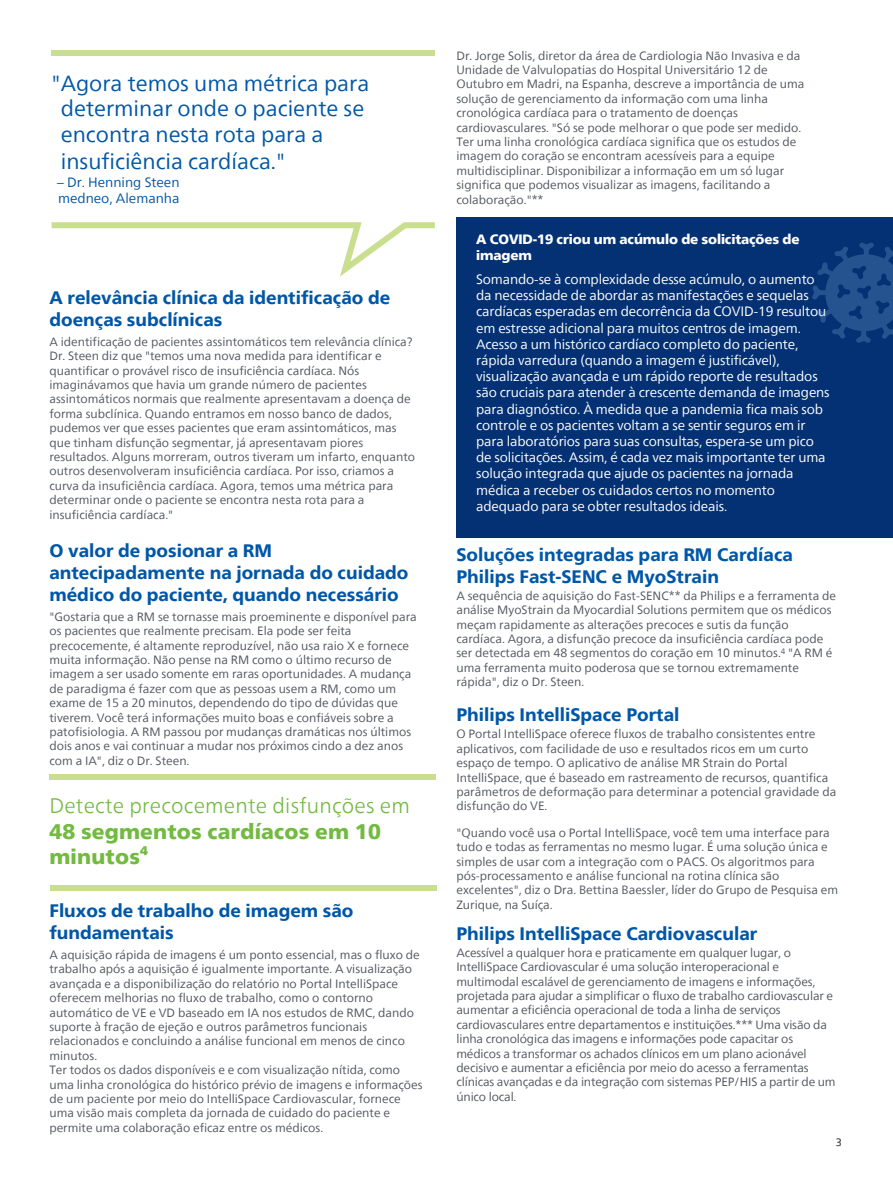
<style>
.page{position:relative;width:893px;height:1188px;background:#fff}
.page>*{position:absolute;margin:0;border:0;box-sizing:border-box;transform-origin:0 0}
.t1{font:21.75px/26px "Neue Frutiger World";color:#0157a7}
.t2{font:900 21px/25.2px "Neue Frutiger World";letter-spacing:.01em;color:#72ba40}
.t3{font:800 18px/21.6px "Neue Frutiger World";color:#0157a7}
.t4{font:13.5px/16.2px "Neue Frutiger World";letter-spacing:-.01em;color:#fff}
.t5{font:900 13.5px/16.2px "Neue Frutiger World";letter-spacing:-.01em;color:#fff}
.t6{font:13.5px/16.2px "Neue Frutiger World";color:#0157a7}
.t7{font:12px/14.4px "Neue Frutiger World";color:#52575f}
.t8{font:10.5px "Neue Frutiger World";color:#52575f}
.s1{font-weight:300}
</style>
<div class="page">
<div style="left:456px;top:218px;width:437px;height:320px;background:#043174"></div>
<svg style="left:52px;top:222px;width:383px;height:55px"></svg>
<div style="left:52px;top:51px;width:383px;height:5px;background:#c9df8f"></div>
<svg style="left:812px;top:243px;width:81px;height:100px"></svg>
<div style="left:51px;top:885px;width:386px;height:6px;background:#c9df8f"></div>
<div style="left:49px;top:774px;width:387px;height:6px;background:#c9df8f"></div>
<p class="t1" style="left:61px;top:70px;width:310px;text-indent:-9px">"Agora temos uma métrica para determinar onde o paciente se encontra nesta rota para a insuficiência cardíaca."</p>
<p class="t6" style="left:57px;top:174px;width:124px">– Dr. Henning Steen medneo, Alemanha</p>
<p class="t3" style="left:49px;top:287px;width:342px">A relevância clínica da identificação de doenças subclínicas</p>
<p class="t7" style="left:49px;top:335px;width:367px">A identificação de pacientes assintomáticos tem relevância clínica?<br>Dr. Steen diz que "temos uma nova medida para identificar e quantificar o provável risco de insuficiência cardíaca. Nós imaginávamos que havia um grande número de pacientes assintomáticos normais que realmente apresentavam a doença de forma subclínica. Quando entramos em nosso banco de dados, pudemos ver que esses pacientes que eram assintomáticos, mas que tinham disfunção segmentar, já apresentavam piores resultados. Alguns morreram, outros tiveram um infarto, enquanto outros desenvolveram insuficiência cardíaca. Por isso, criamos a curva da insuficiência cardíaca. Agora, temos uma métrica para determinar onde o paciente se encontra nesta rota para a insuficiência cardíaca."</p>
<p class="t3" style="left:49px;top:540px;width:361px">O valor de posionar a RM antecipadamente na jornada do cuidado médico do paciente, quando necessário</p>
<p class="t7" style="left:49px;top:610px;width:369px">"Gostaria que a RM se tornasse mais proeminente e disponível para os pacientes que realmente precisam. Ela pode ser feita precocemente, é altamente reproduzível, não usa raio X e fornece muita informação. Não pense na RM como o último recurso de imagem a ser usado somente em raras oportunidades. A mudança de paradigma é fazer com que as pessoas usem a RM, como um exame de 15 a 20 minutos, dependendo do tipo de dúvidas que tiverem. Você terá informações muito boas e confiáveis sobre a patofisiologia. A RM passou por mudanças dramáticas nos últimos dois anos e vai continuar a mudar nos próximos cindo a dez anos com a IA", diz o Dr. Steen.</p>
<p class="t2" style="left:49px;top:794px;width:362px"><span class="s1">Detecte precocemente disfunções em<br></span>48 segmentos cardíacos em 10 minutos⁴</p>
<p class="t3" style="left:49px;top:900px;width:305px">Fluxos de trabalho de imagem são fundamentais</p>
<p class="t7" style="left:49px;top:948px;width:375px">A aquisição rápida de imagens é um ponto essencial, mas o fluxo de trabalho após a aquisição é igualmente importante. A visualização avançada e a disponibilização do relatório no Portal IntelliSpace oferecem melhorias no fluxo de trabalho, como o contorno automático de VE e VD baseado em IA nos estudos de RMC, dando suporte à fração de ejeção e outros parâmetros funcionais relacionados e concluindo a análise funcional em menos de cinco minutos.<br>Ter todos os dados disponíveis e e com visualização nítida, como uma linha cronológica do histórico prévio de imagens e informações de um paciente por meio do IntelliSpace Cardiovascular, fornece uma visão mais completa da jornada de cuidado do paciente e permite uma colaboração eficaz entre os médicos.</p>
<p class="t7" style="left:456px;top:48px;width:349px">Dr. Jorge Solis, diretor da área de Cardiologia Não Invasiva e da Unidade de Valvulopatias do Hospital Universitário 12 de Outubro em Madri, na Espanha, descreve a importância de uma solução de gerenciamento da informação com uma linha cronológica cardíaca para o tratamento de doenças cardiovasculares. "Só se pode melhorar o que pode ser medido.<br>Ter uma linha cronológica cardíaca significa que os estudos de imagem do coração se encontram acessíveis para a equipe multidisciplinar. Disponibilizar a informação em um só lugar significa que podemos visualizar as imagens, facilitando a colaboração."**</p>
<p class="t5" style="left:476px;top:231px;width:325px">A COVID-19 criou um acúmulo de solicitações de imagem</p>
<p class="t4" style="left:476px;top:271px;width:355px">Somando-se à complexidade desse acúmulo, o aumento da necessidade de abordar as manifestações e sequelas cardíacas esperadas em decorrência da COVID-19 resultou em estresse adicional para muitos centros de imagem.<br>Acesso a um histórico cardíaco completo do paciente, rápida varredura (quando a imagem é justificável), visualização avançada e um rápido reporte de resultados são cruciais para atender à crescente demanda de imagens para diagnóstico. À medida que a pandemia fica mais sob controle e os pacientes voltam a se sentir seguros em ir para laboratórios para suas consultas, espera-se um pico de solicitações. Assim, é cada vez mais importante ter uma solução integrada que ajude os pacientes na jornada médica a receber os cuidados certos no momento adequado para se obter resultados ideais.</p>
<p class="t3" style="left:456px;top:544px;width:338px">Soluções integradas para RM Cardíaca<br>Philips Fast-SENC e MyoStrain</p>
<p class="t7" style="left:456px;top:589px;width:381px">A sequência de aquisição do Fast-SENC** da Philips e a ferramenta de análise MyoStrain da Myocardial Solutions permitem que os médicos meçam rapidamente as alterações precoces e sutis da função cardíaca. Agora, a disfunção precoce da insuficiência cardíaca pode ser detectada em 48 segmentos do coração em 10 minutos.<sup>4</sup> "A RM é uma ferramenta muito poderosa que se tornou extremamente rápida", diz o Dr. Steen.</p>
<p class="t3" style="left:456px;top:704px;width:224px">Philips IntelliSpace Portal</p>
<p class="t7" style="left:456px;top:727px;width:381px">O Portal IntelliSpace oferece fluxos de trabalho consistentes entre aplicativos, com facilidade de uso e resultados ricos em um curto espaço de tempo. O aplicativo de análise MR Strain do Portal IntelliSpace, que é baseado em rastreamento de recursos, quantifica parâmetros de deformação para determinar a potencial gravidade da disfunção do VE.</p>
<p class="t7" style="left:456px;top:826px;width:383px">"Quando você usa o Portal IntelliSpace, você tem uma interface para tudo e todas as ferramentas no mesmo lugar. É uma solução única e simples de usar com a integração com o PACS. Os algoritmos para pós-processamento e análise funcional na rotina clínica são excelentes", diz o Dra. Bettina Baessler, líder do Grupo de Pesquisa em Zurique, na Suíça.</p>
<p class="t3" style="left:456px;top:923px;width:302px">Philips IntelliSpace Cardiovascular</p>
<p class="t7" style="left:456px;top:946px;width:381px">Acessível a qualquer hora e praticamente em qualquer lugar, o IntelliSpace Cardiovascular é uma solução interoperacional e multimodal escalável de gerenciamento de imagens e informações, projetada para ajudar a simplificar o fluxo de trabalho cardiovascular e aumentar a eficiência operacional de toda a linha de serviços cardiovasculares entre departamentos e instituições.*** Uma visão da linha cronológica das imagens e informações pode capacitar os médicos a transformar os achados clínicos em um plano acionável decisivo e aumentar a eficiência por meio do acesso a ferramentas clínicas avançadas e da integração com sistemas PEP/HIS a partir de um único local.</p>
<p class="t8" style="left:836px;top:1134px;width:8px">3</p>
</div>
